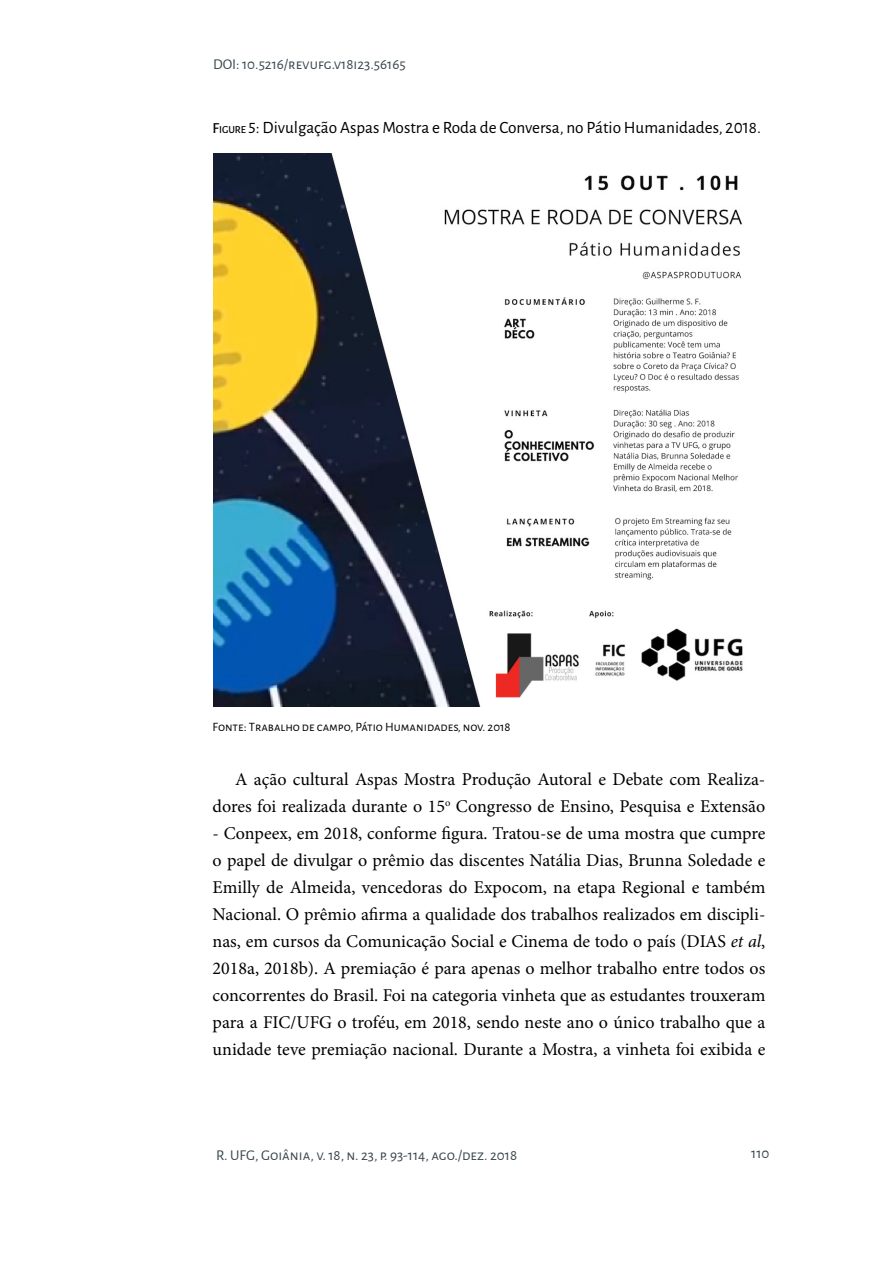
<style>
.page{position:relative;width:893px;height:1263px;background:#fff}
.page>*{position:absolute;margin:0;border:0;box-sizing:border-box;transform-origin:0 0}
.t1{font:18px/27px "Minion Pro";letter-spacing:-.005em;color:#000;text-align:right}
.t2{font:17.25px "Alegreya Sans";color:#000}
.t3{font:15px "Alegreya Sans SC";color:#3a474d}
.t4{font:12.75px "Alegreya Sans SC";color:#000}
.s1{font-family:"Alegreya Sans SC";font-weight:500;font-size:15px}
.s2{font-family:"Alegreya Sans SC";font-weight:500;font-size:10.5px}
.s3{font-style:italic}
</style>
<div class="page">
<img style="left:213px;top:154px;width:530px;height:552px">
<p class="t3" style="left:213px;top:53px;width:194px">DOI: 10.5216/revufg.v18i23.56165</p>
<p class="t2" style="left:213px;top:116px;width:550px"><span class="s1">F</span><span class="s2">IGURE</span> 5: Divulgação Aspas Mostra e Roda de Conversa, no Pátio Humanidades, 2018.</p>
<p class="t4" style="left:213px;top:718px;width:299px">Fonte: Trabalho de campo, Pátio Humanidades, nov. 2018</p>
<p class="t1" style="left:213px;top:766px;width:554px">A ação cultural Aspas Mostra Produção Autoral e Debate com Realiza&shy;dores foi realizada durante o 15<sup>o</sup> Congresso de Ensino, Pesquisa e Extensão</p>
<p class="t1" style="left:213px;top:820px;width:554px;text-align:justify">- Conpeex, em 2018, conforme figura. Tratou-se de uma mostra que cumpre o papel de divulgar o prêmio das discentes Natália Dias, Brunna Soledade e Emilly de Almeida, vencedoras do Expocom, na etapa Regional e também Nacional. O prêmio afirma a qualidade dos trabalhos realizados em discipli&shy;nas, em cursos da Comunicação Social e Cinema de todo o país (DIAS <span class="s3">et al</span>, 2018a, 2018b). A premiação é para apenas o melhor trabalho entre todos os concorrentes do Brasil. Foi na categoria vinheta que as estudantes trouxeram para a FIC/UFG o troféu, em 2018, sendo neste ano o único trabalho que a unidade teve premiação nacional. Durante a Mostra, a vinheta foi exibida e</p>
<p class="t3" style="left:216px;top:1144px;width:303px">R. UFG, Goiânia, v. 18, n. 23, p. 93-114, ago./dez. 2018</p>
<p class="t3" style="left:751px;top:1142px;width:20px">110</p>
</div>
